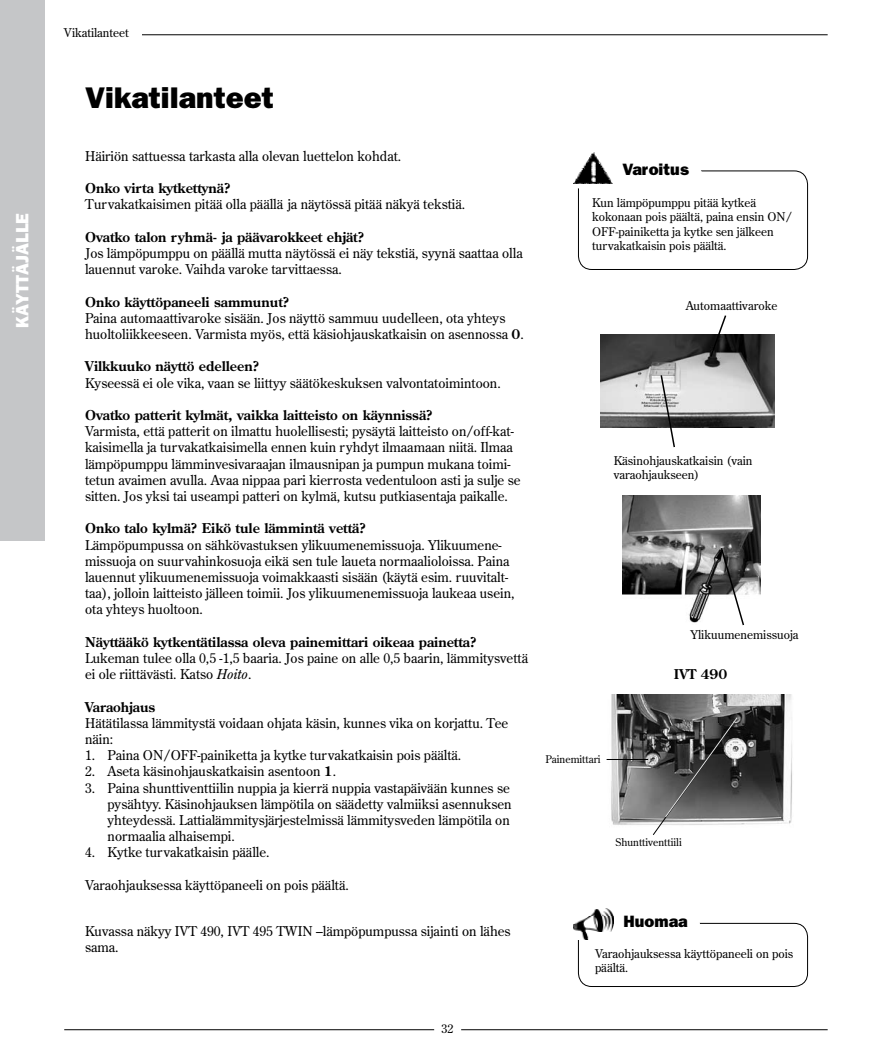
<style>
.page{position:relative;width:893px;height:1063px;background:#fff}
.page>*{position:absolute;margin:0;border:0;box-sizing:border-box;transform-origin:0 0}
.t1{font:800 30px "Franklin Gothic";color:#000}
.t2{font:800 18px "Franklin Gothic";color:#fff}
.t3{font:800 16.5px "Franklin Gothic";color:#000}
.t4{font:13.5px/16.2px "Century Old Style";color:#000}
.t5{font:700 13.5px "Century Old Style";color:#000}
.t6{font:12px/14.4px "Century Old Style";color:#000}
.t7{font:10.5px "Century Old Style";color:#000}
.s1{font-weight:700}
.s2{font-style:italic}
</style>
<div class="page">
<hr style="left:64px;top:34px;width:764px;height:1px;background:#000">
<hr style="left:64px;top:1029px;width:764px;height:1px;background:#000">
<div style="left:434px;top:1027px;width:27px;height:11px;border:2px solid #fff"></div>
<div style="left:0;top:0;width:45px;height:541px;background:#c5c6c8"></div>
<div style="left:51px;top:23px;width:91px;height:18px;background:#fff"></div>
<img style="left:606px;top:694px;width:186px;height:131px">
<img style="left:622px;top:496px;width:138px;height:127px">
<img style="left:601px;top:334px;width:174px;height:94px">
<div style="left:578px;top:923px;width:230px;height:64px;border:1px solid #000;border-radius:14px"></div>
<svg style="left:578px;top:922px;width:123px;height:18px"></svg>
<img style="left:573px;top:908px;width:41px;height:31px">
<svg style="left:720px;top:546px;width:25px;height:80px"></svg>
<svg style="left:709px;top:315px;width:18px;height:43px"></svg>
<svg style="left:659px;top:374px;width:17px;height:74px"></svg>
<hr style="left:607px;top:759px;width:41px;height:1px;background:#000">
<svg style="left:652px;top:717px;width:86px;height:118px;background:#686868"></svg>
<div style="left:578px;top:171px;width:230px;height:99px;border:1px solid #000;border-radius:14px"></div>
<svg style="left:573px;top:170px;width:130px;height:20px"></svg>
<img style="left:574px;top:153px;width:39px;height:31px">
<h2 class="t2" style="left:12px;top:328px;width:116px;rotate:-90deg">KÄYTTÄJÄLLE</h2>
<p class="t6" style="left:64px;top:25px;width:67px">Vikatilanteet</p>
<h1 class="t1" style="left:85px;top:80px;width:190px">Vikatilanteet</h1>
<p class="t4" style="left:85px;top:148px;width:318px">Häiriön sattuessa tarkasta alla olevan luettelon kohdat.</p>
<p class="t5" style="left:85px;top:179px;width:147px">Onko virta kytkettynä?</p>
<p class="t4" style="left:85px;top:196px;width:382px">Turvakatkaisimen pitää olla päällä ja näytössä pitää näkyä tekstiä.</p>
<p class="t5" style="left:85px;top:228px;width:281px">Ovatko talon ryhmä- ja päävarokkeet ehjät?</p>
<p class="t4" style="left:85px;top:245px;width:439px">Jos lämpöpumppu on päällä mutta näytössä ei näy tekstiä, syynä saattaa olla lauennut varoke. Vaihda varoke tarvittaessa.</p>
<p class="t5" style="left:85px;top:293px;width:206px">Onko käyttöpaneeli sammunut?</p>
<p class="t4" style="left:85px;top:310px;width:440px">Paina automaattivaroke sisään. Jos näyttö sammuu uudelleen, ota yhteys huoltoliikkeeseen. Varmista myös, että käsiohjauskatkaisin on asennossa <span class="s1">0</span>.</p>
<p class="t5" style="left:85px;top:358px;width:176px">Vilkkuuko näyttö edelleen?</p>
<p class="t4" style="left:85px;top:374px;width:417px">Kyseessä ei ole vika, vaan se liittyy säätökeskuksen valvontatoimintoon.</p>
<p class="t5" style="left:85px;top:406px;width:349px">Ovatko patterit kylmät, vaikka laitteisto on käynnissä?</p>
<p class="t4" style="left:85px;top:423px;width:437px">Varmista, että patterit on ilmattu huolellisesti; pysäytä laitteisto on/off-kat&shy;kaisimella ja turvakatkaisimella ennen kuin ryhdyt ilmaamaan niitä. Ilmaa lämpöpumppu lämminvesivaraajan ilmausnipan ja pumpun mukana toimi&shy;tetun avaimen avulla. Avaa nippaa pari kierrosta vedentuloon asti ja sulje se sitten. Jos yksi tai useampi patteri on kylmä, kutsu putkiasentaja paikalle.</p>
<p class="t5" style="left:85px;top:520px;width:282px">Onko talo kylmä? Eikö tule lämmintä vettä?</p>
<p class="t4" style="left:85px;top:536px;width:431px">Lämpöpumpussa on sähkövastuksen ylikuumenemissuoja. Ylikuumene&shy;missuoja on suurvahinkosuoja eikä sen tule laueta normaalioloissa. Paina lauennut ylikuumenemissuoja voimakkaasti sisään (käytä esim. ruuvitalt&shy;taa), jolloin laitteisto jälleen toimii. Jos ylikuumenemissuoja laukeaa usein, ota yhteys huoltoon.</p>
<p class="t5" style="left:85px;top:633px;width:393px">Näyttääkö kytkentätilassa oleva painemittari oikeaa painetta?</p>
<p class="t4" style="left:85px;top:650px;width:445px">Lukeman tulee olla 0,5 -1,5 baaria. Jos paine on alle 0,5 baarin, lämmitysvettä ei ole riittävästi. Katso <span class="s2">Hoito</span>.</p>
<p class="t5" style="left:85px;top:698px;width:72px">Varaohjaus</p>
<p class="t4" style="left:85px;top:715px;width:425px">Hätätilassa lämmitystä voidaan ohjata käsin, kunnes vika on korjattu. Tee näin:</p>
<p class="t4" style="left:85px;top:747px;width:378px">1. Paina ON/OFF-painiketta ja kytke turvakatkaisin pois päältä.</p>
<p class="t4" style="left:85px;top:763px;width:253px">2. Aseta käsinohjauskatkaisin asentoon <span class="s1">1</span>.</p>
<p class="t4" style="left:108px;top:779px;width:406px;text-indent:-22px">3. Paina shunttiventtiilin nuppia ja kierrä nuppia vastapäivään kunnes se pysähtyy. Käsinohjauksen lämpötila on säädetty valmiiksi asennuksen yhteydessä. Lattialämmitysjärjestelmissä lämmitysveden lämpötila on normaalia alhaisempi.</p>
<p class="t4" style="left:85px;top:844px;width:186px">4. Kytke turvakatkaisin päälle.</p>
<p class="t4" style="left:85px;top:877px;width:265px">Varaohjauksessa käyttöpaneeli on pois päältä.</p>
<p class="t4" style="left:85px;top:922px;width:427px">Kuvassa näkyy IVT 490, IVT 495 TWIN –lämpöpumpussa sijainti on lähes sama.</p>
<p class="t3" style="left:623px;top:160px;width:68px">Varoitus</p>
<p class="t6" style="left:592px;top:195px;width:201px">Kun lämpöpumppu pitää kytkeä kokonaan pois päältä, paina ensin ON/ OFF-painiketta ja kytke sen jälkeen turvakatkaisin pois päältä.</p>
<p class="t6" style="left:686px;top:298px;width:93px">Automaattivaroke</p>
<p class="t6" style="left:614px;top:453px;width:140px">Käsinohjauskatkaisin (vain varaohjaukseen)</p>
<p class="t6" style="left:691px;top:627px;width:110px">Ylikuumenemissuoja</p>
<p class="t5" style="left:674px;top:666px;width:55px">IVT 490</p>
<p class="t7" style="left:546px;top:752px;width:57px">Painemittari</p>
<p class="t7" style="left:615px;top:836px;width:68px">Shunttiventtiili</p>
<p class="t3" style="left:623px;top:912px;width:66px">Huomaa</p>
<p class="t6" style="left:595px;top:946px;width:200px">Varaohjauksessa käyttöpaneeli on pois päältä.</p>
<p class="t6" style="left:441px;top:1022px;width:13px">32</p>
</div>
